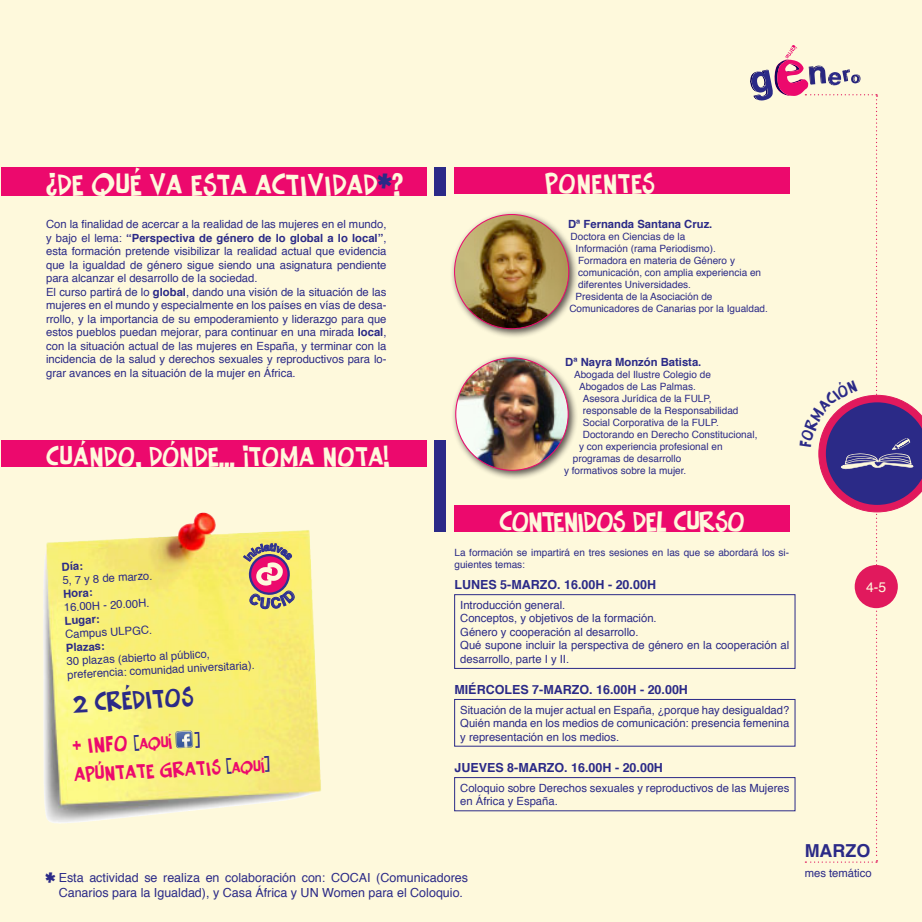
<style>
.page{position:relative;width:922px;height:922px;background:#fff}
.page>*{position:absolute;margin:0;border:0;box-sizing:border-box;transform-origin:0 0}
.t1{font:36.12px "Keener";color:#fef9dc}
.t2{font:33.75px "Keener";color:#fef9dc}
.t3{font:31.75px "Keener";color:#2b2a87}
.t4{font:26.62px "Keener";color:#ec096d}
.t5{font:25px "Keener";color:#2b2a87}
.t6{font:24.75px "Keener";color:#ec096d}
.t7{font:700 17.88px "Helvetica";color:#2b2a87}
.t8{font:13.88px "Helvetica";color:#fef9dc}
.t9{font:12.5px/15px "Helvetica";color:#2b2a87}
.t10{font:700 12.5px "Helvetica";color:#2b2a87}
.t11{font:11.25px/13.5px "Helvetica";color:#2b2a87}
.t12{font:700 11.25px "Helvetica";color:#2b2a87}
.t13{font:10px/12px "Helvetica";color:#2b2a87}
.s1{color:#2b2a87}
.s2{font-weight:700}
.s3{font-size:24.75px;color:#2b2a87}
.s4{font-size:20px}
</style>
<div class="page">
<div style="left:0;top:0;width:921px;height:921px;background:#fef9dc"></div>
<div style="left:1px;top:440px;width:425px;height:27px;background:#ec096d"></div>
<div style="left:454px;top:167px;width:335px;height:27px;background:#ec096d"></div>
<div style="left:454px;top:505px;width:335px;height:26px;background:#ec096d"></div>
<div style="left:1px;top:167px;width:425px;height:29px;background:#ec096d"></div>
<div style="left:451px;top:353px;width:126px;height:127px;background:#231f20;opacity:.75"></div>
<img style="left:455px;top:358px;width:113px;height:112px;border-radius:55px">
<div style="left:449px;top:209px;width:129px;height:129px;background:#231f20;opacity:.75"></div>
<img style="left:454px;top:214px;width:114px;height:114px;border-radius:57px">
<div style="left:434px;top:167px;width:12px;height:29px;background:#2b2a87"></div>
<div style="left:434px;top:440px;width:12px;height:91px;background:#2b2a87"></div>
<div style="left:454px;top:594px;width:341px;height:74px;border:1px solid #2b2a87"></div>
<div style="left:454px;top:699px;width:341px;height:47px;border:1px solid #2b2a87"></div>
<div style="left:454px;top:777px;width:341px;height:33px;border:1px solid #2b2a87"></div>
<img style="left:43px;top:512px;width:278px;height:312px">
<svg style="left:175px;top:730px;width:18px;height:18px"></svg>
<img style="left:176px;top:730px;width:16px;height:4px">
<svg style="left:243px;top:543px;width:53px;height:66px"></svg>
<svg style="left:749px;top:45px;width:172px;height:817px"></svg>
<p class="t1" style="left:46px;top:167px;width:358px">¿DE QUÉ VA ESTA ACTIVIDAD<span class="s1">*</span>?</p>
<p class="t11" style="left:46px;top:218px;width:342px;text-align:justify">Con la finalidad de acercar a la realidad de las mujeres en el mundo, y bajo el lema: <span class="s2">“Perspectiva de género de lo global a lo local”</span>, esta formación pretende visibilizar la realidad actual que evidencia que la igualdad de género sigue siendo una asignatura pendiente para alcanzar el desarrollo de la sociedad.</p>
<p class="t11" style="left:46px;top:285px;width:342px;text-align:justify">El curso partirá de lo <span class="s2">global</span>, dando una visión de la situación de las mujeres en el mundo y especialmente en los países en vías de desa&shy;rrollo, y la importancia de su empoderamiento y liderazgo para que estos pueblos puedan mejorar, para continuar en una mirada <span class="s2">local</span>, con la situación actual de las mujeres en España, y terminar con la incidencia de la salud y derechos sexuales y reproductivos para lo&shy;grar avances en la situación de la mujer en África.</p>
<p class="t2" style="left:46px;top:440px;width:345px">CUÁNDO, DÓNDE... ¡TOMA NOTA!</p>
<p class="t2" style="left:544px;top:167px;width:111px">PONENTES</p>
<p class="t12" style="left:568px;top:215px;width:146px">Dª Fernanda Santana Cruz.</p>
<p class="t13" style="left:570px;top:231px;width:116px">Doctora en Ciencias de la</p>
<p class="t13" style="left:575px;top:243px;width:142px">Información (rama Periodismo).</p>
<p class="t13" style="left:578px;top:255px;width:184px">Formadora en materia de Género y comunicación, con amplia experiencia en diferentes Universidades.</p>
<p class="t13" style="left:575px;top:291px;width:138px">Presidenta de la Asociación de</p>
<p class="t13" style="left:569px;top:303px;width:200px">Comunicadores de Canarias por la Igualdad.</p>
<p class="t12" style="left:565px;top:352px;width:138px">Dª Nayra Monzón Batista.</p>
<p class="t13" style="left:574px;top:368px;width:138px">Abogada del Ilustre Colegio de</p>
<p class="t13" style="left:579px;top:380px;width:118px">Abogados de Las Palmas.</p>
<p class="t13" style="left:582px;top:392px;width:130px">Asesora Jurídica de la FULP,</p>
<p class="t13" style="left:582px;top:404px;width:157px">responsable de la Responsabilidad</p>
<p class="t13" style="left:582px;top:416px;width:137px">Social Corporativa de la FULP.</p>
<p class="t13" style="left:582px;top:428px;width:176px">Doctorando en Derecho Constitucional,</p>
<p class="t13" style="left:579px;top:440px;width:145px">y con experiencia profesional en</p>
<p class="t13" style="left:572px;top:452px;width:110px">programas de desarrollo</p>
<p class="t13" style="left:564px;top:464px;width:124px">y formativos sobre la mujer.</p>
<p class="t2" style="left:499px;top:504px;width:246px">CONTENIDOS DEL CURSO</p>
<p class="t13" style="left:454px;top:547px;width:336px">La formación se impartirá en tres sesiones en las que se abordará los si-</p>
<p class="t12" style="left:61px;top:557px;width:23px;rotate:-3deg">Día:</p>
<p class="t13" style="left:454px;top:559px;width:72px">guientes temas:</p>
<p class="t11" style="left:62px;top:573px;width:92px;rotate:-3deg">5, 7 y 8 de marzo.</p>
<p class="t12" style="left:63px;top:584px;width:31px;rotate:-3deg">Hora:</p>
<p class="t11" style="left:64px;top:600px;width:87px;rotate:-3deg">16.00H - 20.00H.</p>
<p class="t12" style="left:64px;top:611px;width:36px;rotate:-3deg">Lugar:</p>
<p class="t11" style="left:65px;top:627px;width:88px;rotate:-3deg">Campus ULPGC.</p>
<p class="t12" style="left:66px;top:638px;width:40px;rotate:-3deg">Plazas:</p>
<p class="t11" style="left:66px;top:654px;width:145px;rotate:-3deg">30 plazas (abierto al público,</p>
<p class="t10" style="left:454px;top:574px;width:203px">LUNES 5-MARZO. 16.00H - 20.00H</p>
<p class="t11" style="left:460px;top:598px;width:107px">Introducción general.</p>
<p class="t11" style="left:460px;top:611px;width:198px">Conceptos, y objetivos de la formación.</p>
<p class="t11" style="left:460px;top:625px;width:180px">Género y cooperación al desarrollo.</p>
<p class="t11" style="left:460px;top:638px;width:330px">Qué supone incluir la perspectiva de género en la cooperación al desarrollo, parte I y II.</p>
<p class="t11" style="left:67px;top:668px;width:189px;rotate:-3deg">preferencia: comunidad universitaria).</p>
<p class="t3" style="left:72px;top:687px;width:122px;rotate:-3deg">2 CRÉDITOS</p>
<p class="t4" style="left:72px;top:732px;width:129px;rotate:-3deg">+ INFO <span class="s3">[</span><span class="s4">AQUÍ</span> <span class="s3">]</span></p>
<p class="t6" style="left:73px;top:762px;width:197px;rotate:-3deg">APÚNTATE GRATIS <span class="s1">[</span><span class="s4">AQUÍ</span><span class="s1">]</span></p>
<p class="t10" style="left:454px;top:679px;width:235px">MIÉRCOLES 7-MARZO. 16.00H - 20.00H</p>
<p class="t11" style="left:460px;top:703px;width:330px">Situación de la mujer actual en España, ¿porque hay desigualdad?</p>
<p class="t11" style="left:460px;top:716px;width:330px">Quién manda en los medios de comunicación: presencia femenina y representación en los medios.</p>
<p class="t10" style="left:454px;top:757px;width:210px">JUEVES 8-MARZO. 16.00H - 20.00H</p>
<p class="t11" style="left:460px;top:781px;width:330px">Coloquio sobre Derechos sexuales y reproductivos de las Mujeres en África y España.</p>
<p class="t5" style="left:45px;top:868px;width:12px">*</p>
<p class="t9" style="left:59px;top:870px;width:411px">Esta actividad se realiza en colaboración con: COCAI (Comunicadores<br>Canarios para la Igualdad), y Casa África y UN Women para el Coloquio.</p>
<p class="t8" style="left:866px;top:576px;width:22px">4-5</p>
<p class="t7" style="left:804px;top:836px;width:67px">MARZO</p>
<p class="t11" style="left:804px;top:866px;width:68px">mes temático</p>
</div>
